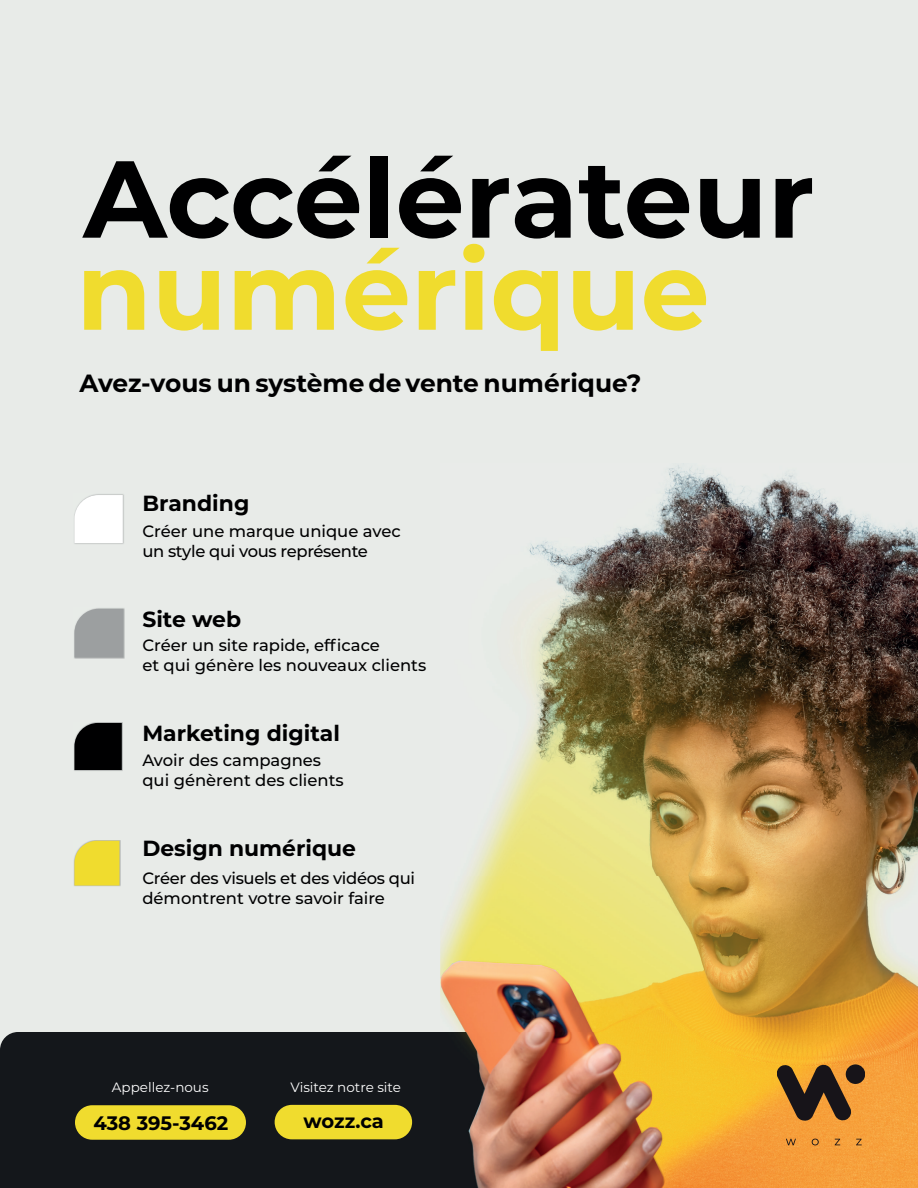
<style>
.page{position:relative;width:918px;height:1188px;background:#e8ebe8}
.page>*{position:absolute;margin:0;border:0;box-sizing:border-box;transform-origin:0 0}
.t1{font:700 109.2px "Montserrat";color:#000001}
.t2{font:700 109.2px "Montserrat";color:#f0dc2e}
.t3{font:700 24.9px "Montserrat";color:#000001}
.t4{font:700 21.9px "Montserrat";color:#000001}
.t5{font:700 19.5px "Montserrat";color:#000001}
.t6{font:500 16.35px/19.6px "Montserrat";color:#000001}
.t7{font:13.5px "Montserrat";color:#fff}
</style>
<div class="page">
<div style="left:0;top:1032px;width:441px;height:156px;background:#14171b"></div>
<img style="left:74px;top:494px;width:50px;height:50px">
<svg style="left:74px;top:495px;width:49px;height:48px;background:#fcfcfc"></svg>
<img style="left:74px;top:608px;width:51px;height:51px">
<svg style="left:74px;top:609px;width:49px;height:49px;background:#a0a3a4"></svg>
<img style="left:74px;top:722px;width:49px;height:49px">
<svg style="left:74px;top:723px;width:48px;height:47px;background:#0e0e0f"></svg>
<img style="left:90px;top:840px;width:31px;height:46px">
<svg style="left:74px;top:841px;width:45px;height:45px;background:#eedb3a"></svg>
<div style="left:75px;top:1105px;width:171px;height:35px;background:#f0dc2e;border-radius:17px"></div>
<div style="left:275px;top:1105px;width:137px;height:34px;background:#f0dc2e;border-radius:17px"></div>
<img style="left:441px;top:465px;width:477px;height:723px">
<svg style="left:777px;top:1064px;width:75px;height:58px;background:#7f5726"></svg>
<div style="left:846px;top:1064px;width:19px;height:20px;background:#171419;border-radius:50%"></div>
<svg style="left:786px;top:1139px;width:10px;height:6px"></svg>
<svg style="left:812px;top:1139px;width:7px;height:6px"></svg>
<svg style="left:835px;top:1139px;width:5px;height:6px"></svg>
<svg style="left:856px;top:1139px;width:6px;height:6px"></svg>
<h1 class="t1" style="left:83px;top:120px;width:733px">Accélérateur</h1>
<h1 class="t2" style="left:76px;top:212px;width:635px">numérique</h1>
<h2 class="t3" style="left:80px;top:365px;width:563px">Avez-vous un système de vente numérique?</h2>
<h3 class="t4" style="left:142px;top:488px;width:109px">Branding</h3>
<p class="t6" style="left:142px;top:521px;width:260px">Créer une marque unique avec un style qui vous représente</p>
<h3 class="t4" style="left:142px;top:603px;width:100px">Site web</h3>
<p class="t6" style="left:142px;top:635px;width:285px">Créer un site rapide, efficace<br>et qui génère les nouveaux clients</p>
<h3 class="t4" style="left:142px;top:718px;width:199px">Marketing digital</h3>
<p class="t6" style="left:142px;top:750px;width:203px">Avoir des campagnes qui génèrent des clients</p>
<h3 class="t4" style="left:142px;top:832px;width:215px">Design numérique</h3>
<p class="t6" style="left:142px;top:868px;width:274px">Créer des visuels et des vidéos qui démontrent votre savoir faire</p>
<p class="t7" style="left:112px;top:1078px;width:98px">Appellez-nous</p>
<p class="t7" style="left:291px;top:1078px;width:112px">Visitez notre site</p>
<p class="t5" style="left:93px;top:1109px;width:136px">438 395-3462</p>
<p class="t5" style="left:304px;top:1107px;width:82px">wozz.ca</p>
</div>
